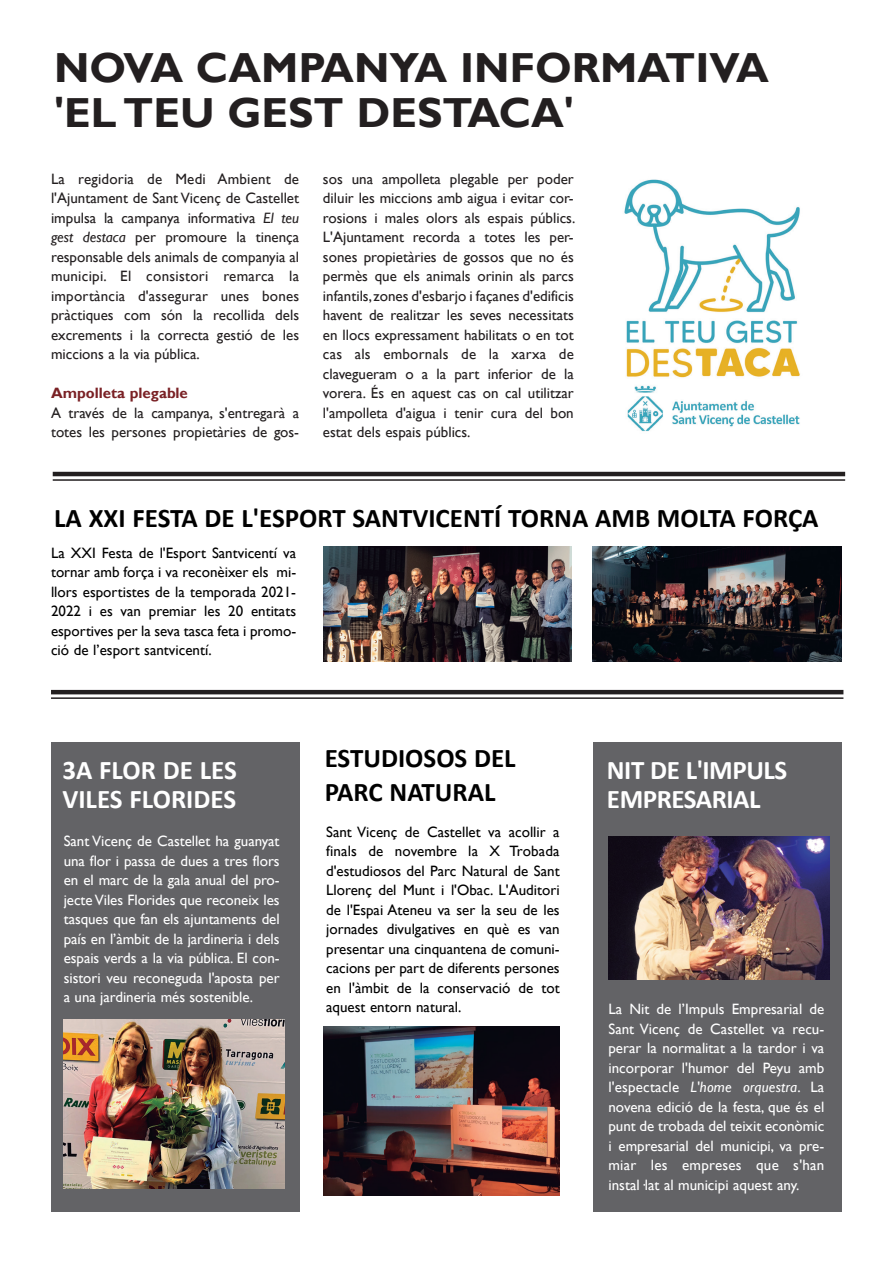
<style>
.page{position:relative;width:893px;height:1263px;background:#fff}
.page>*{position:absolute;margin:0;border:0;box-sizing:border-box;transform-origin:0 0}
.t1{font:700 42px/45px "Gill Sans";color:#231f20}
.t2{font:700 27px/34.5px "Calibri";color:#000}
.t3{font:700 27px/28.5px "Calibri";letter-spacing:-.015em;color:#fff}
.t4{font:15px/19.5px "Gill Sans";color:#231f20;text-align:justify}
.t5{font:15px/19.5px "Gill Sans";letter-spacing:-.005em;color:#fff;text-align:justify}
.t6{font:15px/19.5px "Gill Sans";color:#000;text-align:justify}
.t7{font:700 15px "Gill Sans";color:#7a2125}
.s1{font-style:italic}
</style>
<div class="page">
<img style="left:624px;top:179px;width:176px;height:253px">
<div style="left:594px;top:743px;width:248px;height:469px;background:#636366"></div>
<img style="left:608px;top:837px;width:221px;height:143px">
<div style="left:51px;top:743px;width:248px;height:469px;background:#636366"></div>
<img style="left:64px;top:1019px;width:221px;height:169px">
<hr style="left:51px;top:690px;width:792px;height:4px;background:#231f20">
<hr style="left:51px;top:697px;width:792px;height:2px;background:#231f20">
<hr style="left:53px;top:472px;width:792px;height:4px;background:#231f20">
<hr style="left:53px;top:479px;width:792px;height:2px;background:#231f20">
<img style="left:592px;top:547px;width:250px;height:114px">
<img style="left:323px;top:547px;width:248px;height:114px">
<img style="left:323px;top:1026px;width:237px;height:169px">
<h1 class="t1" style="left:54px;top:46px;width:716px">NOVA CAMPANYA INFORMATIVA 'EL TEU GEST DESTACA'</h1>
<p class="t4" style="left:51px;top:169px;width:250px">La regidoria de Medi Ambient de l'Ajuntament de Sant Vicenç de Castellet impulsa la campanya informativa <span class="s1">El teu gest destaca</span> per promoure la tinença responsable dels animals de companyia al municipi. El consistori remarca la importància d'assegurar unes bones pràctiques com són la recollida dels excrements i la correcta gestió de les miccions a la via pública.</p>
<p class="t7" style="left:51px;top:384px;width:138px">Ampolleta plegable</p>
<p class="t4" style="left:51px;top:403px;width:250px">A través de la campanya, s'entregarà a totes les persones propietàries de gos-</p>
<p class="t4" style="left:323px;top:169px;width:254px">sos una ampolleta plegable per poder diluir les miccions amb aigua i evitar cor&shy;rosions i males olors als espais públics.<br>L'Ajuntament recorda a totes les per&shy;sones propietàries de gossos que no és permès que els animals orinin als parcs infantils, zones d'esbarjo i façanes d'edificis havent de realitzar les seves necessitats en llocs expressament habilitats o en tot cas als embornals de la xarxa de clavegueram o a la part inferior de la vorera. És en aquest cas on cal utilitzar l'ampolleta d'aigua i tenir cura del bon estat dels espais públics.</p>
<h2 class="t2" style="left:54px;top:501px;width:766px">LA XXI FESTA DE L'ESPORT SANTVICENTÍ TORNA AMB MOLTA FORÇA</h2>
<p class="t6" style="left:51px;top:543px;width:247px">La XXI Festa de l'Esport Santvicentí va tornar amb força i va reconèixer els mi&shy;llors esportistes de la temporada 2021- 2022 i es van premiar les 20 entitats esportives per la seva tasca feta i promo&shy;ció de l’esport santvicentí.</p>
<h2 class="t3" style="left:62px;top:756px;width:176px">3A FLOR DE LES<br>VILES FLORIDES</h2>
<p class="t5" style="left:64px;top:832px;width:217px">Sant Vicenç de Castellet ha guanyat una flor i passa de dues a tres flors en el marc de la gala anual del pro&shy;jecte Viles Florides que reconeix les tasques que fan els ajuntaments del país en l’àmbit de la jardineria i dels espais verds a la via pública. El con&shy;sistori veu reconeguda l'aposta per a una jardineria més sostenible.</p>
<h2 class="t2" style="left:325px;top:740px;width:192px">ESTUDIOSOS DEL<br>PARC NATURAL</h2>
<p class="t6" style="left:326px;top:822px;width:235px">Sant Vicenç de Castellet va acollir a finals de novembre la X Trobada d'estudiosos del Parc Natural de Sant Llorenç del Munt i l'Obac. L'Auditori de l'Espai Ateneu va ser la seu de les jornades divulgatives en què es van presentar una cinquantena de comuni&shy;cacions per part de diferents persones en l'àmbit de la conservació de tot aquest entorn natural.</p>
<h2 class="t3" style="left:607px;top:756px;width:182px">NIT DE L'IMPULS<br>EMPRESARIAL</h2>
<p class="t5" style="left:608px;top:999px;width:217px">La Nit de l’Impuls Empresarial de Sant Vicenç de Castellet va recu&shy;perar la normalitat a la tardor i va incorporar l'humor del Peyu amb l'espectacle <span class="s1">L'home orquestra</span>. La novena edició de la festa, que és el punt de trobada del teixit econòmic i empresarial del municipi, va pre&shy;miar les empreses que s'han instal·lat al municipi aquest any.</p>
</div>
